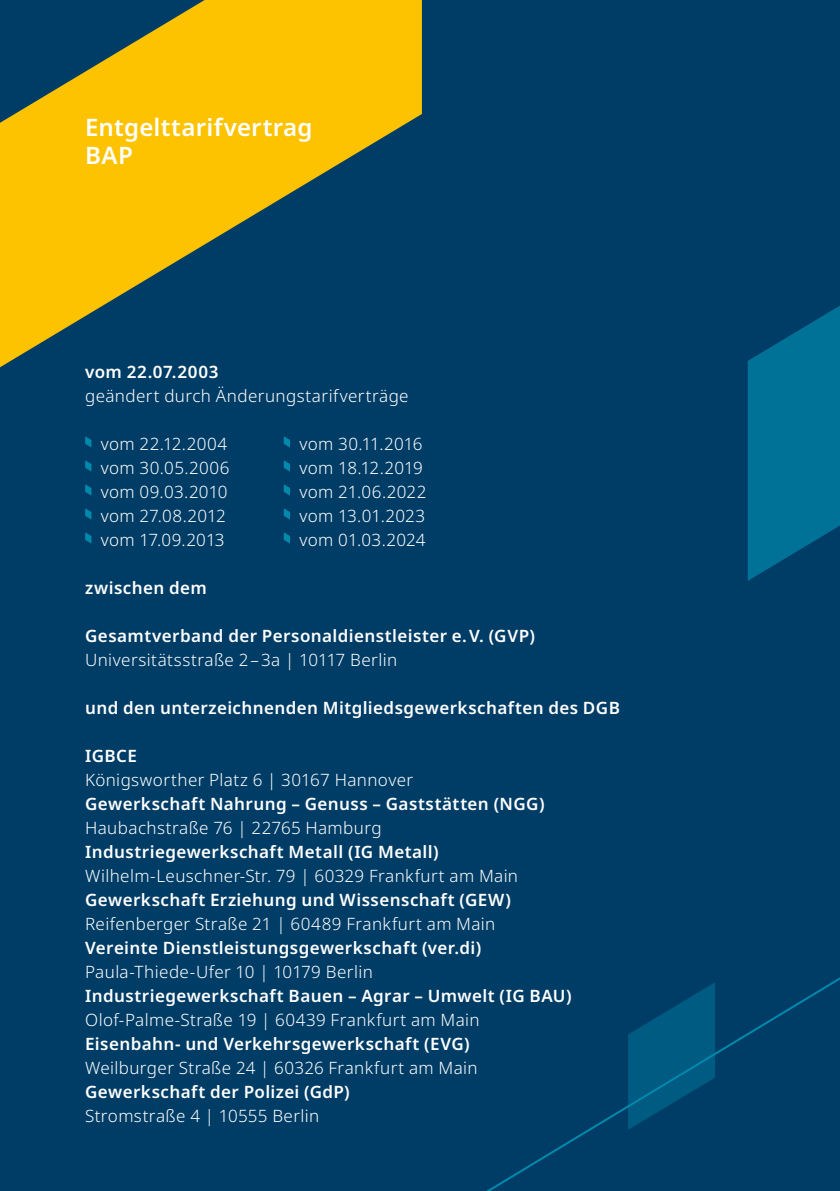
<style>
.page{position:relative;width:840px;height:1191px;background:#fff}
.page>*{position:absolute;margin:0;border:0;box-sizing:border-box;transform-origin:0 0}
.t1{font:600 24px/28px "Noto Sans";letter-spacing:.01em;color:#fff}
.t2{font:300 17px "Noto Sans";letter-spacing:.025em;color:#fff}
.t3{font:600 17px "Noto Sans";letter-spacing:.025em;color:#fff}
.t4{font:300 17px "Noto Sans";letter-spacing:.005em;color:#fff}
</style>
<div class="page">
<div style="left:0;top:0;width:839px;height:1191px;background:#003d66"></div>
<svg style="left:627px;top:983px;width:87px;height:146px"></svg>
<svg style="left:747px;top:306px;width:92px;height:275px"></svg>
<svg style="left:0;top:0;width:421px;height:367px;fill:#fdc300"></svg>
<svg style="left:85px;top:436px;width:6px;height:11px"></svg>
<svg style="left:283px;top:436px;width:7px;height:11px"></svg>
<svg style="left:85px;top:460px;width:6px;height:11px"></svg>
<svg style="left:283px;top:460px;width:7px;height:11px"></svg>
<svg style="left:85px;top:484px;width:6px;height:11px"></svg>
<svg style="left:283px;top:484px;width:7px;height:11px"></svg>
<svg style="left:85px;top:508px;width:6px;height:11px"></svg>
<svg style="left:283px;top:508px;width:7px;height:11px"></svg>
<svg style="left:85px;top:532px;width:6px;height:11px"></svg>
<svg style="left:283px;top:532px;width:7px;height:11px"></svg>
<h1 class="t1" style="left:85px;top:114px;width:229px">Entgelttarifvertrag<br>BAP</h1>
<p class="t3" style="left:85px;top:362px;width:135px">vom 22.07.2003</p>
<p class="t2" style="left:85px;top:386px;width:325px">geändert durch Änderungstarifverträge</p>
<p class="t2" style="left:101px;top:434px;width:128px">vom 22.12.2004</p>
<p class="t2" style="left:299px;top:434px;width:125px">vom 30.11.2016</p>
<p class="t2" style="left:101px;top:458px;width:130px">vom 30.05.2006</p>
<p class="t4" style="left:299px;top:458px;width:125px">vom 18.12.2019</p>
<p class="t2" style="left:101px;top:482px;width:128px">vom 09.03.2010</p>
<p class="t2" style="left:299px;top:482px;width:128px">vom 21.06.2022</p>
<p class="t2" style="left:101px;top:506px;width:127px">vom 27.08.2012</p>
<p class="t2" style="left:299px;top:506px;width:127px">vom 13.01.2023</p>
<p class="t2" style="left:101px;top:530px;width:125px">vom 17.09.2013</p>
<p class="t2" style="left:299px;top:530px;width:128px">vom 01.03.2024</p>
<p class="t3" style="left:85px;top:578px;width:123px">zwischen dem</p>
<p class="t3" style="left:85px;top:626px;width:451px">Gesamtverband der Personaldienstleister e. V. (GVP)</p>
<p class="t2" style="left:85px;top:650px;width:313px">Universitätsstraße 2 – 3a | 10117 Berlin</p>
<p class="t3" style="left:85px;top:698px;width:536px">und den unterzeichnenden Mitgliedsgewerkschaften des DGB</p>
<p class="t3" style="left:85px;top:746px;width:53px">IGBCE</p>
<p class="t2" style="left:85px;top:770px;width:329px">Königsworther Platz 6 | 30167 Hannover</p>
<p class="t3" style="left:85px;top:794px;width:460px">Gewerkschaft Nahrung – Genuss – Gaststätten (NGG)</p>
<p class="t2" style="left:85px;top:818px;width:298px">Haubachstraße 76 | 22765 Hamburg</p>
<p class="t3" style="left:85px;top:842px;width:355px">Industriegewerkschaft Metall (IG Metall)</p>
<p class="t2" style="left:85px;top:866px;width:434px">Wilhelm-Leuschner-Str. 79 | 60329 Frankfurt am Main</p>
<p class="t3" style="left:85px;top:890px;width:427px">Gewerkschaft Erziehung und Wissenschaft (GEW)</p>
<p class="t2" style="left:85px;top:914px;width:411px">Reifenberger Straße 21 | 60489 Frankfurt am Main</p>
<p class="t3" style="left:85px;top:938px;width:397px">Vereinte Dienstleistungsgewerkschaft (ver.di)</p>
<p class="t2" style="left:85px;top:962px;width:289px">Paula-Thiede-Ufer 10 | 10179 Berlin</p>
<p class="t3" style="left:85px;top:986px;width:487px">Industriegewerkschaft Bauen – Agrar – Umwelt (IG BAU)</p>
<p class="t2" style="left:85px;top:1010px;width:396px">Olof-Palme-Straße 19 | 60439 Frankfurt am Main</p>
<p class="t3" style="left:85px;top:1034px;width:386px">Eisenbahn- und Verkehrsgewerkschaft (EVG)</p>
<p class="t2" style="left:85px;top:1058px;width:394px">Weilburger Straße 24 | 60326 Frankfurt am Main</p>
<p class="t3" style="left:85px;top:1082px;width:266px">Gewerkschaft der Polizei (GdP)</p>
<p class="t2" style="left:85px;top:1106px;width:236px">Stromstraße 4 | 10555 Berlin</p>
</div>
